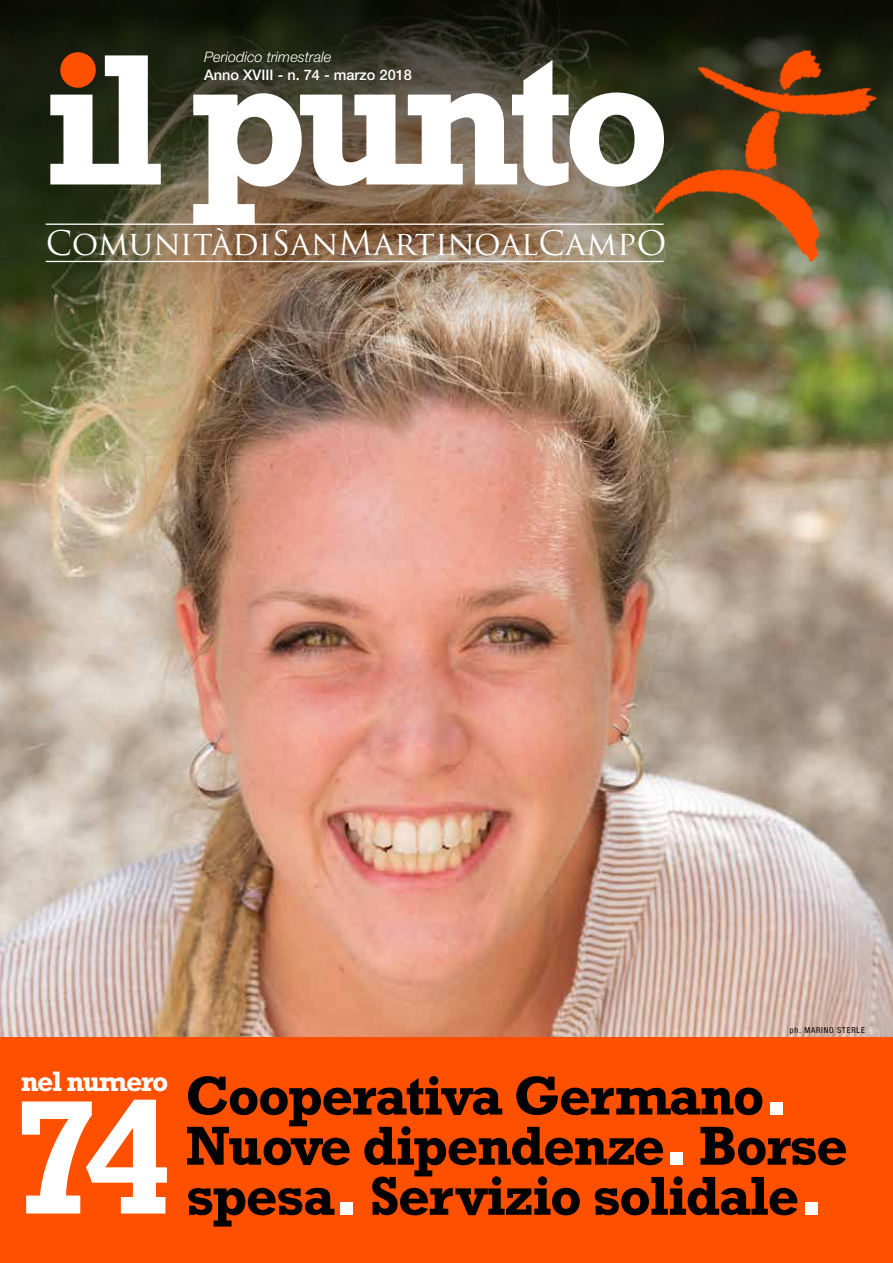
<style>
.page{position:relative;width:893px;height:1263px;background:#fff}
.page>*{position:absolute;margin:0;border:0;box-sizing:border-box;transform-origin:0 0}
.t1{font:700 190.05px "Rockwell Std";letter-spacing:-.06em;color:#fff}
.t2{font:700 165px "Rockwell Std";color:#fff}
.t3{font:700 55.65px/50.1px "Rockwell Std";letter-spacing:-.03em;color:#000}
.t4{font:33px "Trajan Pro";color:#fff}
.t5{font:700 28.5px "Rockwell Std";letter-spacing:-.05em;color:#fff}
.t6{font:500 14.55px "Helvetica Neue LT Std";color:#fff}
.t7{font:italic 300 14.55px "Helvetica Neue LT Std";color:#fff}
.t8{font:condensed 8.25px "Helvetica Neue LT Std";letter-spacing:.1em;color:#000}
.s1{font-size:75.15px;color:#fff}
</style>
<div class="page">
<img style="left:0;top:349px;width:893px;height:688px">
<img style="left:0;top:0;width:580px;height:349px">
<div style="left:61px;top:53px;width:34px;height:34px;background:#ff5000;border-radius:50%"></div>
<div style="left:60px;top:52px;width:36px;height:36px;border:2px solid #ff5000;border-radius:50%"></div>
<hr style="left:46px;top:261px;width:617px;height:1px;background:#fff">
<hr style="left:46px;top:224px;width:617px;height:1px;background:#fff">
<div style="left:0;top:1037px;width:893px;height:226px;background:#ff5000"></div>
<img style="left:580px;top:0;width:313px;height:349px">
<p class="t7" style="left:204px;top:49px;width:129px">Periodico trimestrale</p>
<p class="t6" style="left:204px;top:66px;width:209px">Anno XVIII - n. 74 - marzo 2018</p>
<h1 class="t1" style="left:42px;top:8px;width:631px">il punto</h1>
<p class="t4" style="left:46px;top:222px;width:622px">ComunitàdiSanMartinoalCampO</p>
<p class="t8" style="left:790px;top:1025px;width:77px">ph. MARINO STERLE</p>
<p class="t5" style="left:21px;top:1064px;width:149px">nel numero</p>
<h2 class="t2" style="left:11px;top:1060px;width:167px">74</h2>
<p class="t3" style="left:186px;top:1070px;width:664px">Cooperativa Germano<span class="s1">.<br></span>Nuove dipendenze<span class="s1">.</span> Borse spesa<span class="s1">.</span> Servizio solidale<span class="s1">.</span></p>
</div>
